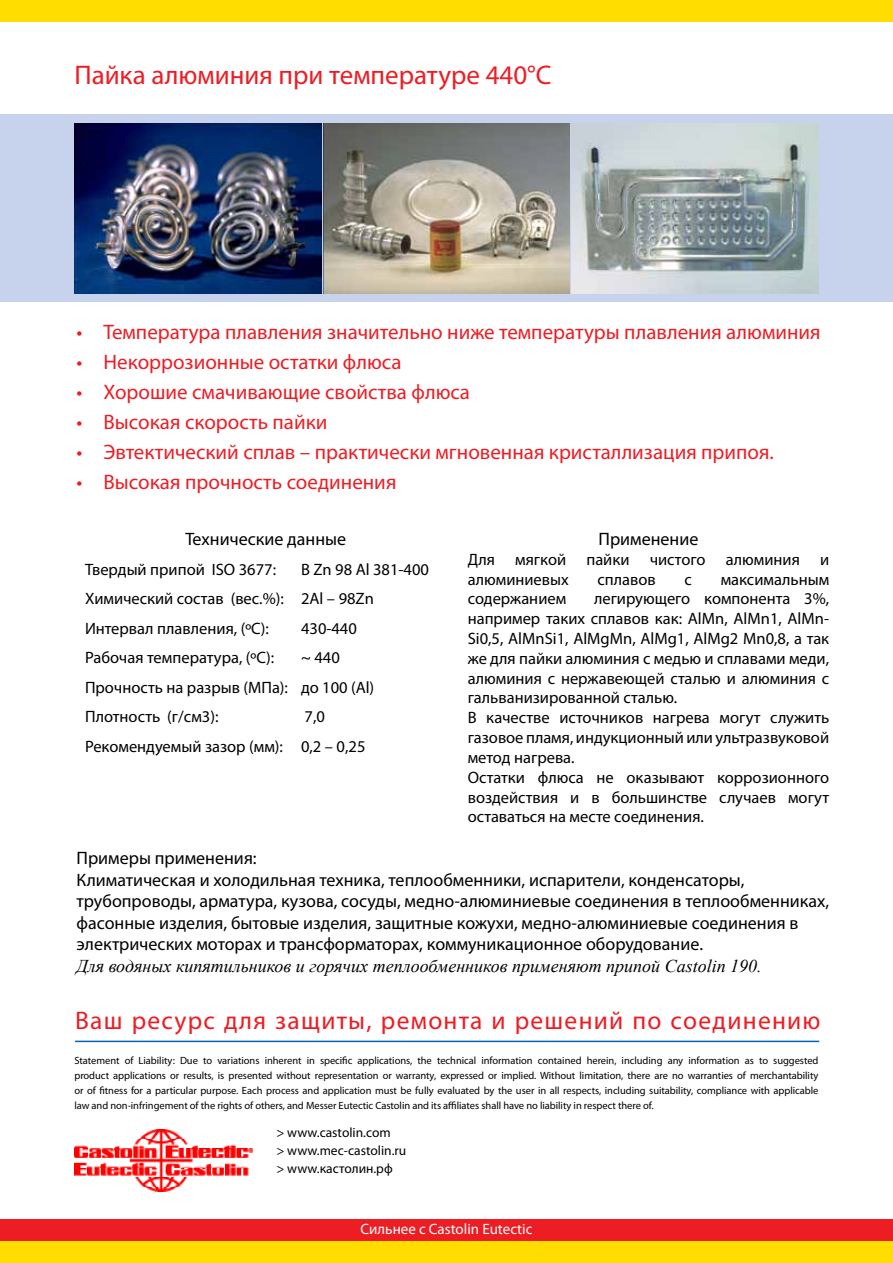
<style>
.page{position:relative;width:893px;height:1263px;background:#fff}
.page>*{position:absolute;margin:0;border:0;box-sizing:border-box;transform-origin:0 0}
.t1{font:27px "Myriad Pro";color:#ed1d24}
.t2{font:25.5px "Myriad Pro";letter-spacing:.05em;color:#ed1d24}
.t3{font:21px "Myriad Pro";color:#ed1d24}
.t4{font:18px/21.6px "Myriad Pro";color:#000}
.t5{font:italic 18px "Times New Roman";color:#000}
.t6{font:16.5px/19.8px "Myriad Pro";color:#000}
.t7{font:15px "Myriad Pro";color:#fff}
.t8{font:13.5px/18px "Myriad Pro";color:#000}
.t9{font:10.5px/15px "Myriad Pro";letter-spacing:-.005em;color:#000;text-align:justify}
</style>
<div class="page">
<div style="left:0;top:1219px;width:893px;height:28px;background:#ed1d24"></div>
<div style="left:0;top:1242px;width:893px;height:21px;background:#fd0"></div>
<div style="left:0;top:0;width:893px;height:22px;background:#fd0"></div>
<div style="left:0;top:115px;width:893px;height:187px;background:#c7d2ec"></div>
<img style="left:74px;top:123px;width:247px;height:170px">
<img style="left:572px;top:123px;width:246px;height:170px">
<img style="left:323px;top:123px;width:247px;height:170px">
<img style="left:74px;top:1129px;width:179px;height:62px">
<hr style="left:75px;top:1041px;width:744px;height:1px;background:#0066b3">
<h1 class="t1" style="left:74px;top:58px;width:479px">Пайка алюминия при температуре 440°С</h1>
<p class="t3" style="left:77px;top:319px;width:746px">• Температура плавления значительно ниже температуры плавления алюминия</p>
<p class="t3" style="left:77px;top:349px;width:327px">• Некоррозионные остатки флюса</p>
<p class="t3" style="left:77px;top:379px;width:395px">• Хорошие смачивающие свойства флюса</p>
<p class="t3" style="left:77px;top:409px;width:252px">• Высокая скорость пайки</p>
<p class="t3" style="left:77px;top:439px;width:699px">• Эвтектический сплав – практически мгновенная кристаллизация припоя.</p>
<p class="t3" style="left:77px;top:469px;width:321px">• Высокая прочность соединения</p>
<p class="t4" style="left:185px;top:528px;width:162px">Технические данные</p>
<p class="t6" style="left:85px;top:559px;width:193px">Твердый припой ISO 3677:</p>
<p class="t4" style="left:598px;top:528px;width:101px">Применение</p>
<p class="t6" style="left:468px;top:549px;width:363px">Для мягкой пайки чистого алюминия и алюминиевых</p>
<p class="t6" style="left:85px;top:554px;width:345px;line-height:29.5px;text-indent:216px">B Zn 98 Al 381-400<br>Химический состав (вес.%): 2Al – 98Zn<br>Интервал плавления, (ºС):</p>
<p class="t6" style="left:597px;top:569px;width:60px">сплавов</p>
<p class="t6" style="left:684px;top:569px;width:9px">с</p>
<p class="t6" style="left:721px;top:569px;width:110px">максимальным</p>
<p class="t6" style="left:468px;top:589px;width:363px;text-indent:126px">легирующего компонента 3%, например таких сплавов как: AlMn, AlMn1, AlMn-Si0,5, AlMnSi1, AlMgMn, AlMg1, AlMg2 Mn0,8, а так же для пайки алюминия с медью и сплавами меди, алюминия с нержавеющей сталью и алюминия с гальванизированной сталью.<br>В качестве источников нагрева могут служить газовое пламя, индукционный или ультразвуковой метод нагрева.<br>Остатки флюса не оказывают коррозионного воздействия и в большинстве случаев могут оставаться на месте соединения.</p>
<p class="t4" style="left:77px;top:847px;width:754px">Примеры применения:<br>Климатическая и холодильная техника, теплообменники, испарители, конденсаторы, трубопроводы, арматура, кузова, сосуды, медно-алюминиевые соединения в теплообменниках, фасонные изделия, бытовые изделия, защитные кожухи, медно-алюминиевые соединения в электрических моторах и трансформаторах, коммуникационное оборудование.</p>
<p class="t5" style="left:77px;top:953px;width:687px">Для водяных кипятильников и горячих теплообменников применяют припой Castоlin 190.</p>
<p class="t6" style="left:468px;top:589px;width:100px">содержанием</p>
<p class="t6" style="left:301px;top:618px;width:57px">430-440</p>
<p class="t6" style="left:85px;top:647px;width:191px">Рабочая температура, (ºС):</p>
<p class="t6" style="left:85px;top:642px;width:291px;line-height:29.5px;text-indent:216px">~ 440<br>Прочность на разрыв (МПа): до 100 (Al)<br>Плотность (г/см3):</p>
<p class="t6" style="left:85px;top:701px;width:282px;line-height:29.5px;text-indent:219px">7,0<br>Рекомендуемый зазор (мм): 0,2 – 0,25</p>
<h2 class="t2" style="left:75px;top:1005px;width:747px">Ваш ресурс для защиты, ремонта и решений по соединению</h2>
<p class="t9" style="left:74px;top:1052px;width:746px">Statement of Liability: Due to variations inherent in specific applications, the technical information contained herein, including any information as to suggested product applications or results, is presented without representation or warranty, expressed or implied. Without limitation, there are no warranties of merchantability or of fitness for a particular purpose. Each process and application must be fully evaluated by the user in all respects, including suitability, compliance with applicable law and non-infringement of the rights of others, and Messer Eutectic Castolin and its affiliates shall have no liability in respect there of.</p>
<p class="t8" style="left:276px;top:1123px;width:132px">&gt; www.castolin.com<br>&gt; www.mec-castolin.ru &gt; www.кастолин.рф</p>
<p class="t7" style="left:361px;top:1219px;width:173px">Сильнее с Castolin Eutectic</p>
</div>
